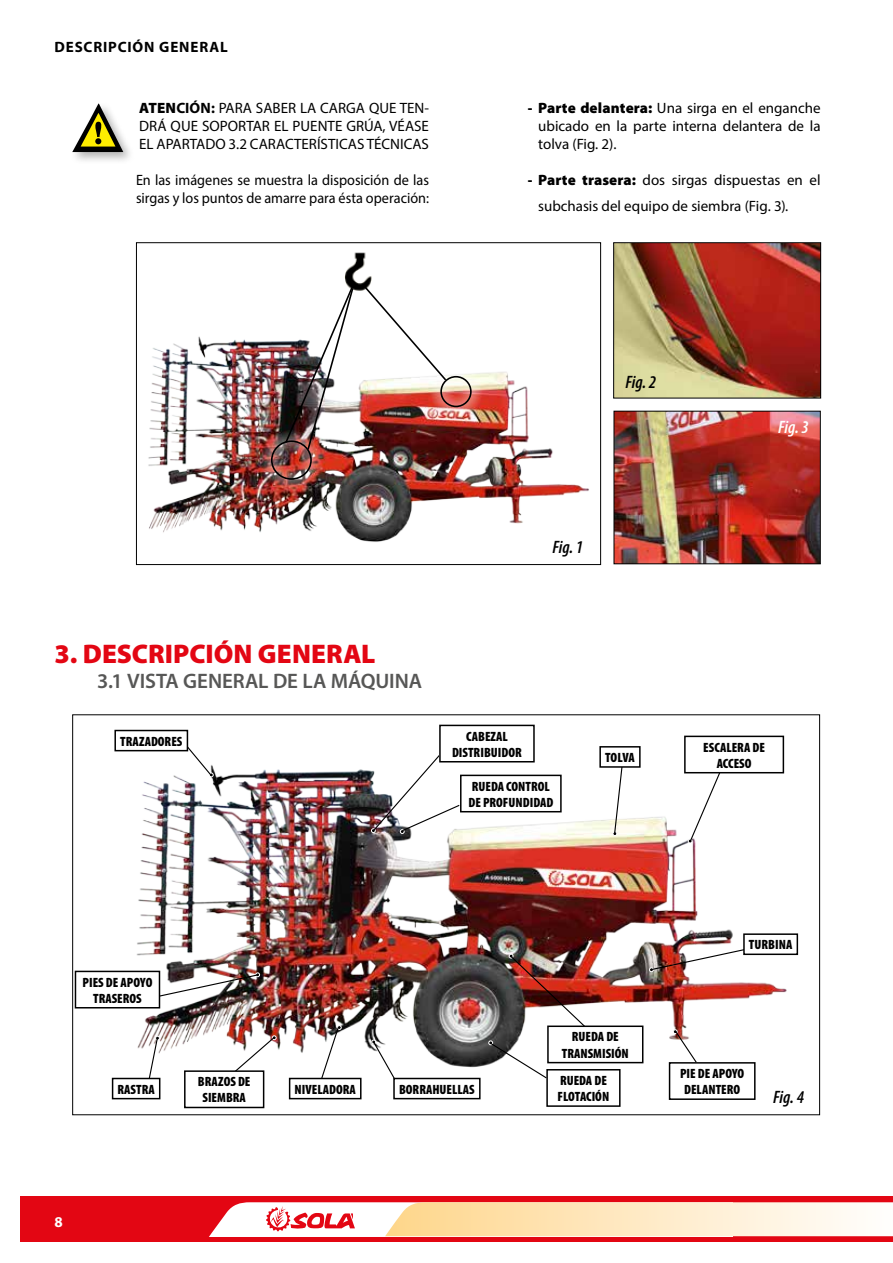
<style>
.page{position:relative;width:893px;height:1263px;background:#fff}
.page>*{position:absolute;margin:0;border:0;box-sizing:border-box;transform-origin:0 0}
.t1{font:900 27px "Myriad Pro";color:#e30613}
.t2{font:600 21px "Myriad Pro";letter-spacing:-.005em;color:#575756}
.t3{font:italic 600 condensed 18px "Myriad Pro";letter-spacing:-.005em;color:#000}
.t4{font:italic 600 condensed 18px "Myriad Pro";color:#fff}
.t5{font:15px/18px "Myriad Pro";color:#000;text-align:justify}
.t6{font:15px/18px "Myriad Pro";color:#000;scale:.95 1}
.t7{font:700 15px "Myriad Pro";letter-spacing:.06em;color:#000}
.t8{font:700 15px "Myriad Pro";color:#fff}
.t9{font:900 condensed 13.5px/16.2px "Myriad Pro";color:#000;text-align:center}
.s1{font-weight:900}
.s2{font-weight:700}
</style>
<div class="page">
<div style="left:20px;top:1196px;width:873px;height:45px;background:#e30613"></div>
<svg style="left:209px;top:1202px;width:684px;height:34px;background:#fde1c7"></svg>
<img style="left:613px;top:410px;width:208px;height:155px">
<img style="left:613px;top:242px;width:208px;height:157px">
<img style="left:136px;top:242px;width:465px;height:323px">
<div style="left:429px;top:365px;width:54px;height:53px;background:#fff;opacity:.75"></div>
<div style="left:440px;top:376px;width:32px;height:31px;border:2px solid #000;border-radius:50%"></div>
<div style="left:260px;top:429px;width:63px;height:62px;background:#fff;opacity:.75"></div>
<div style="left:271px;top:440px;width:41px;height:40px;border:2px solid #000;border-radius:50%"></div>
<img style="left:344px;top:252px;width:29px;height:39px">
<svg style="left:362px;top:284px;width:86px;height:98px"></svg>
<img style="left:284px;top:285px;width:71px;height:166px">
<div style="left:69px;top:101px;width:66px;height:63px;background:#000;opacity:.3"></div>
<svg style="left:72px;top:104px;width:51px;height:48px"></svg>
<img style="left:72px;top:714px;width:748px;height:401px">
<svg style="left:649px;top:946px;width:108px;height:26px"></svg>
<img style="left:509px;top:954px;width:77px;height:74px">
<div style="left:548px;top:1026px;width:95px;height:36px;background:#fff"></div>
<div style="left:547px;top:1025px;width:96px;height:38px;border:2px solid #000"></div>
<div style="left:744px;top:934px;width:53px;height:20px;background:#fff"></div>
<div style="left:743px;top:933px;width:55px;height:22px;border:2px solid #000"></div>
<svg style="left:673px;top:1029px;width:25px;height:33px"></svg>
<div style="left:670px;top:1063px;width:85px;height:36px;background:#fff"></div>
<div style="left:669px;top:1062px;width:87px;height:38px;border:2px solid #000"></div>
<svg style="left:488px;top:1040px;width:60px;height:39px"></svg>
<div style="left:547px;top:1070px;width:73px;height:36px;background:#fff"></div>
<div style="left:546px;top:1069px;width:75px;height:38px;border:2px solid #000"></div>
<svg style="left:612px;top:768px;width:13px;height:68px"></svg>
<div style="left:600px;top:747px;width:40px;height:20px;background:#fff"></div>
<div style="left:599px;top:746px;width:42px;height:22px;border:2px solid #000"></div>
<svg style="left:688px;top:773px;width:33px;height:70px"></svg>
<div style="left:685px;top:736px;width:98px;height:37px;background:#fff"></div>
<div style="left:684px;top:736px;width:100px;height:37px;border:2px solid #000"></div>
<svg style="left:371px;top:1040px;width:27px;height:44px"></svg>
<div style="left:394px;top:1078px;width:86px;height:20px;background:#fff"></div>
<div style="left:393px;top:1078px;width:88px;height:21px;border:2px solid #000"></div>
<svg style="left:228px;top:1035px;width:49px;height:43px"></svg>
<div style="left:185px;top:1071px;width:79px;height:36px;background:#fff"></div>
<div style="left:184px;top:1070px;width:80px;height:38px;border:2px solid #000"></div>
<svg style="left:147px;top:1036px;width:13px;height:42px"></svg>
<div style="left:113px;top:1078px;width:47px;height:20px;background:#fff"></div>
<div style="left:112px;top:1078px;width:48px;height:21px;border:2px solid #000"></div>
<svg style="left:320px;top:1025px;width:22px;height:53px"></svg>
<div style="left:290px;top:1078px;width:71px;height:20px;background:#fff"></div>
<div style="left:289px;top:1078px;width:73px;height:21px;border:2px solid #000"></div>
<svg style="left:185px;top:745px;width:29px;height:32px"></svg>
<div style="left:115px;top:730px;width:72px;height:21px;background:#fff"></div>
<div style="left:114px;top:730px;width:74px;height:21px;border:2px solid #000"></div>
<div style="left:461px;top:775px;width:100px;height:37px;background:#fff"></div>
<div style="left:460px;top:775px;width:102px;height:37px;border:2px solid #000"></div>
<svg style="left:371px;top:753px;width:90px;height:81px"></svg>
<div style="left:440px;top:725px;width:94px;height:37px;background:#fff"></div>
<div style="left:439px;top:725px;width:96px;height:37px;border:2px solid #000"></div>
<svg style="left:160px;top:972px;width:100px;height:28px"></svg>
<div style="left:75px;top:971px;width:84px;height:37px;background:#fff"></div>
<div style="left:75px;top:971px;width:85px;height:37px;border:2px solid #000"></div>
<p class="t7" style="left:55px;top:38px;width:175px">DESCRIPCIÓN GENERAL</p>
<p class="t5" style="left:139px;top:99px;width:291px"><span class="s1">ATEN</span><span class="s2">CIÓN:</span> PARA SABER LA CARGA QUE TEN-DRÁ QUE SOPORTAR EL PUENTE GRÚA, VÉASE EL APARTADO 3.2 CARACTERÍSTICAS TÉCNICAS</p>
<p class="t6" style="left:136px;top:171px;width:310px">En las imágenes se muestra la disposición de las sirgas y los puntos de amarre para ésta operación:</p>
<p class="t5" style="left:538px;top:99px;width:284px;text-indent:-10px"><span class="s1">- Parte delantera:</span> Una sirga en el enganche ubicado en la parte interna delantera de la tolva (Fig. 2).</p>
<p class="t5" style="left:538px;top:167px;width:284px;line-height:25.2px;text-indent:-10px"><span class="s1">- Parte trasera:</span> dos sirgas dispuestas en el subchasis del equipo de siembra (Fig. 3).</p>
<p class="t3" style="left:625px;top:371px;width:32px">Fig. 2</p>
<p class="t4" style="left:778px;top:416px;width:32px">Fig. 3</p>
<p class="t3" style="left:552px;top:535px;width:32px">Fig. 1</p>
<h1 class="t1" style="left:55px;top:635px;width:322px">3. DESCRIPCIÓN GENERAL</h1>
<h2 class="t2" style="left:97px;top:667px;width:326px">3.1 VISTA GENERAL DE LA MÁQUINA</h2>
<p class="t9" style="left:120px;top:733px;width:64px">TRAZADORES</p>
<p class="t9" style="left:452px;top:727px;width:71px">CABEZAL<br>DISTRIBUIDOR</p>
<p class="t9" style="left:468px;top:777px;width:86px;text-align:left">RUEDA CONTROL<br>DE PROFUNDIDAD</p>
<p class="t9" style="left:605px;top:749px;width:31px">TOLVA</p>
<p class="t9" style="left:703px;top:738px;width:63px">ESCALERA DE<br>ACCESO</p>
<p class="t9" style="left:83px;top:973px;width:71px">PIES DE APOYO<br>TRASEROS</p>
<p class="t9" style="left:562px;top:1028px;width:68px">RUEDA DE<br>TRANSMISIÓN</p>
<p class="t9" style="left:749px;top:936px;width:45px">TURBINA</p>
<p class="t8" style="left:55px;top:1212px;width:10px">8</p>
<p class="t9" style="left:198px;top:1073px;width:54px">BRAZOS DE<br>SIEMBRA</p>
<p class="t9" style="left:118px;top:1081px;width:39px">RASTRA</p>
<p class="t9" style="left:295px;top:1081px;width:63px">NIVELADORA</p>
<p class="t9" style="left:399px;top:1081px;width:77px">BORRAHUELLAS</p>
<p class="t9" style="left:558px;top:1072px;width:53px;text-align:left">RUEDA DE<br>FLOTACIÓN</p>
<p class="t9" style="left:680px;top:1065px;width:66px">PIE DE APOYO<br>DELANTERO</p>
<p class="t3" style="left:773px;top:1086px;width:32px">Fig. 4</p>
</div>
